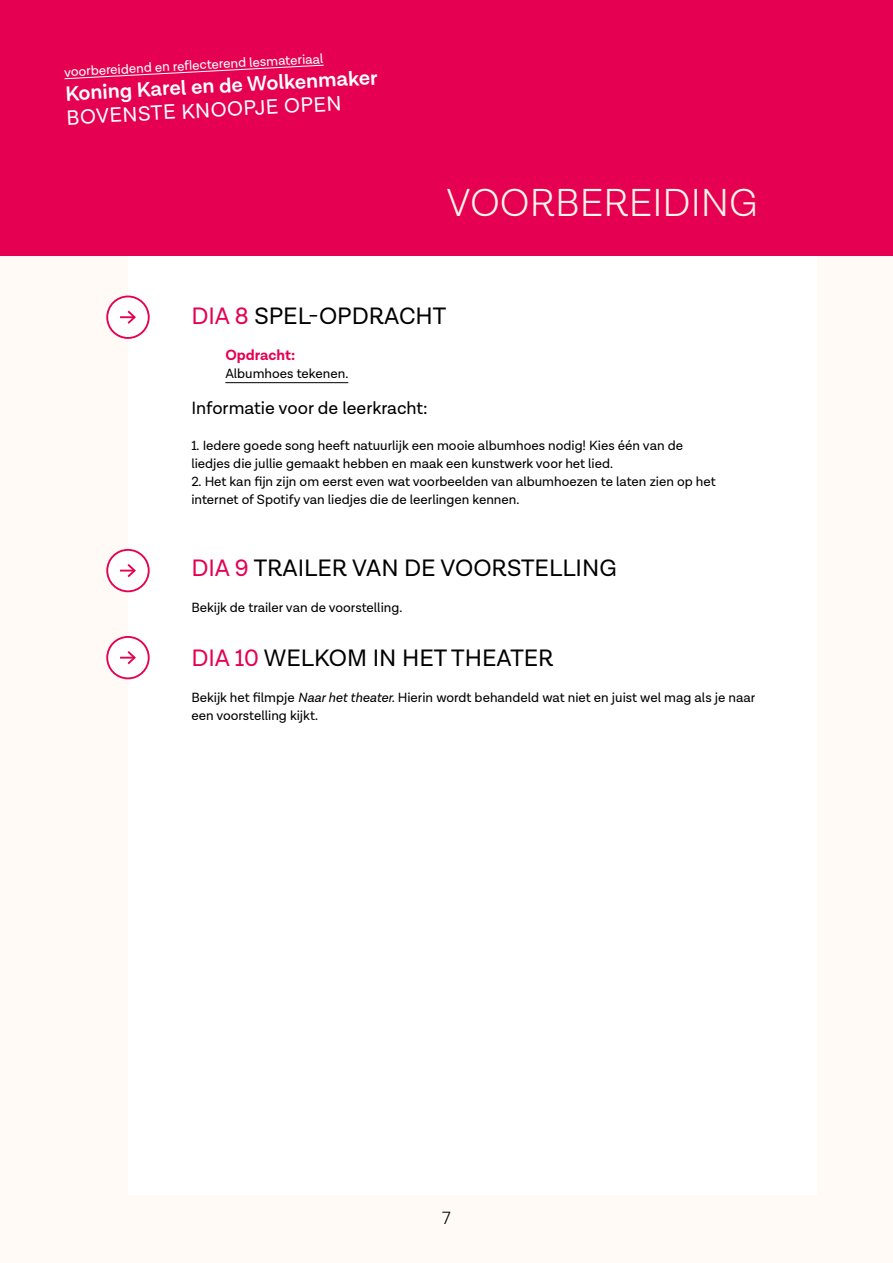
<style>
.page{position:relative;width:893px;height:1263px;background:#fff}
.page>*{position:absolute;margin:0;border:0;box-sizing:border-box;transform-origin:0 0}
.t1{font:300 39.75px "Lota Grotesque";color:#fff5e9}
.t2{font:24px "Lota Grotesque";color:#000}
.t3{font:600 21px "Lota Grotesque";color:#fff}
.t4{font:21px "Lota Grotesque";color:#fff}
.t5{font:18px "Lota Grotesque";color:#000}
.t6{font:300 18px "Lota Grotesque";color:#000}
.t7{font:700 15px "Lota Grotesque";color:#e50051}
.t8{font:13.5px/18px "Lota Grotesque";color:#000}
.t9{font:13.5px "Lota Grotesque";color:#fff}
.s1{color:#e50051}
.s2{font-style:italic}
</style>
<div class="page">
<div style="left:0;top:255px;width:893px;height:1008px;background:#fffaf5"></div>
<div style="left:128px;top:255px;width:688px;height:940px;background:#fff"></div>
<div style="left:0;top:0;width:893px;height:255px;background:#e50051"></div>
<svg style="left:64px;top:65px;width:260px;height:14px"></svg>
<hr style="left:225px;top:382px;width:123px;height:1px;background:#000">
<div style="left:107px;top:550px;width:42px;height:41px;background:#fff;border-radius:50%"></div>
<div style="left:106px;top:549px;width:44px;height:43px;border:2px solid #e50051;border-radius:50%"></div>
<svg style="left:120px;top:564px;width:16px;height:14px"></svg>
<div style="left:107px;top:296px;width:42px;height:42px;background:#fff;border-radius:50%"></div>
<div style="left:106px;top:296px;width:44px;height:43px;border:2px solid #e50051;border-radius:50%"></div>
<svg style="left:120px;top:310px;width:16px;height:14px"></svg>
<div style="left:107px;top:637px;width:42px;height:41px;background:#fff;border-radius:50%"></div>
<div style="left:106px;top:636px;width:44px;height:43px;border:2px solid #e50051;border-radius:50%"></div>
<svg style="left:120px;top:651px;width:16px;height:14px"></svg>
<p class="t9" style="left:64px;top:65px;width:261px;rotate:-3deg">voorbereidend en refl ecterend lesmateriaal</p>
<h3 class="t3" style="left:65px;top:82px;width:314px;rotate:-3deg">Koning Karel en de Wolkenmaker</h3>
<h3 class="t4" style="left:66px;top:106px;width:277px;rotate:-3deg">BOVENSTE KNOOPJE OPEN</h3>
<h1 class="t1" style="left:446px;top:181px;width:313px">VOORBEREIDING</h1>
<h2 class="t2" style="left:191px;top:302px;width:256px"><span class="s1">DIA 8</span> SPEL-OPDRACHT</h2>
<p class="t7" style="left:225px;top:346px;width:71px">Opdracht:</p>
<p class="t8" style="left:225px;top:365px;width:124px">Albumhoes tekenen.</p>
<h3 class="t5" style="left:191px;top:398px;width:238px">Informatie voor de leerkracht:</h3>
<p class="t8" style="left:191px;top:437px;width:493px">1. Iedere goede song heeft natuurlijk een mooie albumhoes nodig! Kies één van de liedjes die jullie gemaakt hebben en maak een kunstwerk voor het lied.</p>
<p class="t8" style="left:191px;top:473px;width:526px">2. Het kan fijn zijn om eerst even wat voorbeelden van albumhoezen te laten zien op het internet of Spotify van liedjes die de leerlingen kennen.</p>
<h2 class="t2" style="left:191px;top:554px;width:427px"><span class="s1">DIA 9</span> TRAILER VAN DE VOORSTELLING</h2>
<p class="t8" style="left:191px;top:599px;width:213px">Bekijk de trailer van de voorstelling.</p>
<h2 class="t2" style="left:191px;top:644px;width:364px"><span class="s1">DIA 10</span> WELKOM IN HET THEATER</h2>
<p class="t8" style="left:191px;top:689px;width:565px">Bekijk het filmpje <span class="s2">Naar het theater.</span> Hierin wordt behandeld wat niet en juist wel mag als je naar een voorstelling kijkt.</p>
<h3 class="t6" style="left:442px;top:1208px;width:10px">7</h3>
</div>
